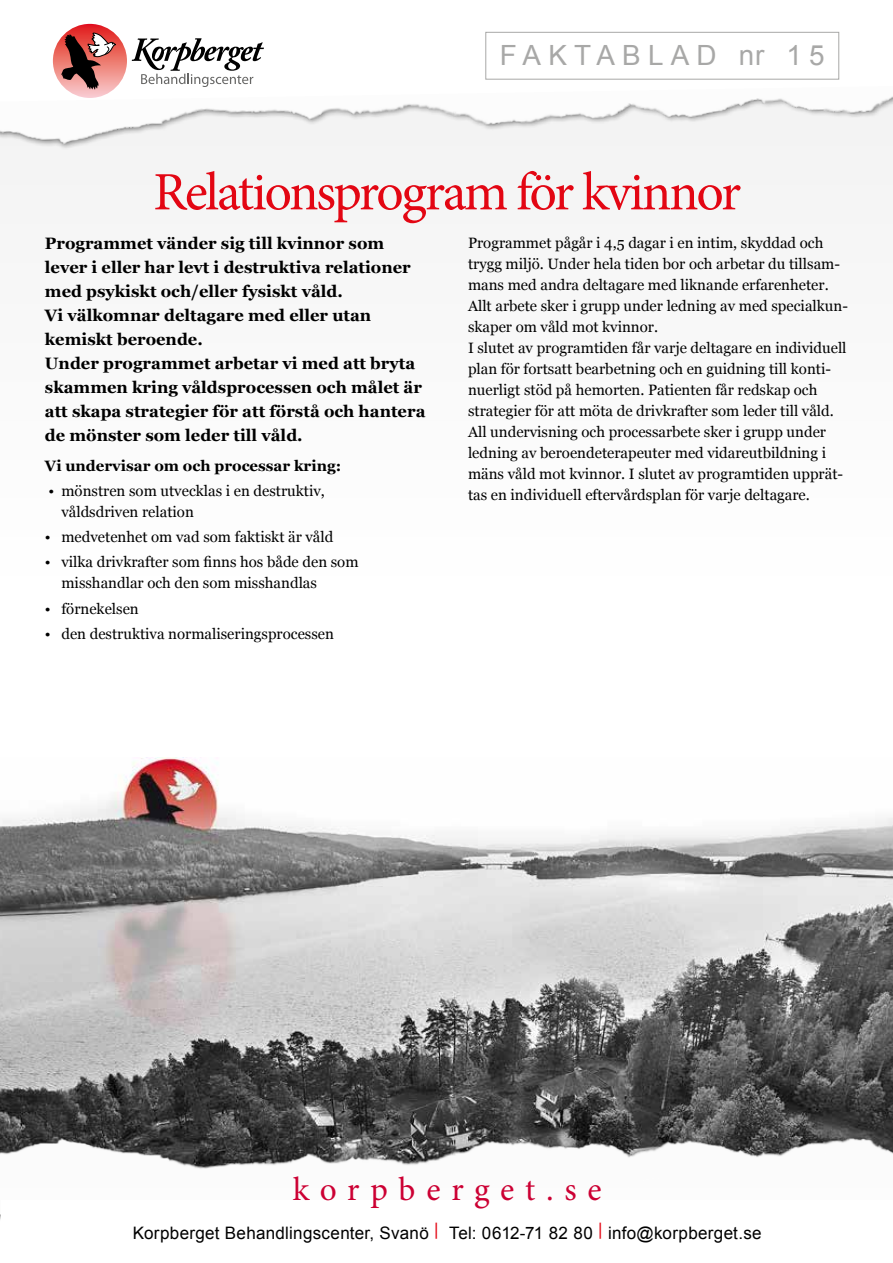
<style>
.page{position:relative;width:893px;height:1263px;background:#fff}
.page>*{position:absolute;margin:0;border:0;box-sizing:border-box;transform-origin:0 0}
.t1{font:54px "Minion Pro";letter-spacing:-.045em;color:#e30613}
.t2{font:33.45px "Minion Pro";letter-spacing:.315em;color:#c03}
.t3{font:27.9px "Arial";letter-spacing:.26em;color:#a8a8a7}
.t4{font:17.1px "Arial";letter-spacing:.015em;color:#000}
.t5{font:700 16.5px/24px "Georgia";color:#000}
.t6{font:15px/21px "Georgia";color:#000}
.t7{font:700 15px "Georgia";color:#000}
</style>
<div class="page">
<img style="left:0;top:758px;width:893px;height:312px">
<div style="left:0;top:0;width:893px;height:654px;background:#fafafa"></div>
<img style="left:0;top:1070px;width:893px;height:150px">
<div style="left:1px;top:1200px;width:892px;height:63px;background:#fff"></div>
<img style="left:0;top:102px;width:893px;height:47px">
<svg style="left:53px;top:23px;width:840px;height:79px"></svg>
<svg style="left:53px;top:24px;width:74px;height:74px"></svg>
<svg style="left:61px;top:33px;width:55px;height:57px;background:#9d5e5a"></svg>
<svg style="left:132px;top:38px;width:132px;height:49px"></svg>
<div style="left:485px;top:32px;width:354px;height:48px;border:1px solid #a8a8a7"></div>
<h3 class="t3" style="left:500px;top:37px;width:326px">FAKTABLAD nr 15</h3>
<h1 class="t1" style="left:153px;top:156px;width:589px">Relationsprogram för kvinnor</h1>
<p class="t5" style="left:45px;top:231px;width:382px">Programmet vänder sig till kvinnor som lever i eller har levt i destruktiva relationer med psykiskt och/eller fysiskt våld.<br>Vi välkomnar deltagare med eller utan kemiskt beroende.<br>Under programmet arbetar vi med att bryta skammen kring våldsprocessen och målet är att skapa strategier för att förstå och hantera de mönster som leder till våld.</p>
<p class="t7" style="left:45px;top:454px;width:298px">Vi undervisar om och processar kring:</p>
<p class="t6" style="left:61px;top:480px;width:265px;text-indent:-13px">• mönstren som utvecklas i en destruktiv, våldsdriven relation</p>
<p class="t6" style="left:45px;top:526px;width:290px">• medvetenhet om vad som faktiskt är våld</p>
<p class="t6" style="left:61px;top:551px;width:299px;text-indent:-17px">• vilka drivkrafter som finns hos både den som misshandlar och den som misshandlas</p>
<p class="t6" style="left:45px;top:597px;width:95px">• förnekelsen</p>
<p class="t6" style="left:45px;top:623px;width:291px">• den destruktiva normaliseringsprocessen</p>
<p class="t6" style="left:468px;top:232px;width:382px">Programmet pågår i 4,5 dagar i en intim, skyddad och trygg miljö. Under hela tiden bor och arbetar du tillsam&shy;mans med andra deltagare med liknande erfarenheter.<br>Allt arbete sker i grupp under ledning av med specialkun&shy;skaper om våld mot kvinnor.<br>I slutet av programtiden får varje deltagare en individuell plan för fortsatt bearbetning och en guidning till konti&shy;nuerligt stöd på hemorten. Patienten får redskap och strategier för att möta de drivkrafter som leder till våld.<br>All undervisning och processarbete sker i grupp under ledning av beroendeterapeuter med vidareutbildning i mäns våld mot kvinnor. I slutet av programtiden upprät&shy;tas en individuell eftervårdsplan för varje deltagare.</p>
<h2 class="t2" style="left:293px;top:1167px;width:310px">korpberget.se</h2>
<p class="t4" style="left:133px;top:1222px;width:630px">Korpberget Behandlingscenter, Svanö <sup>|</sup> Tel: 0612-71 82 80 <sup>|</sup> info@korpberget.se</p>
</div>
